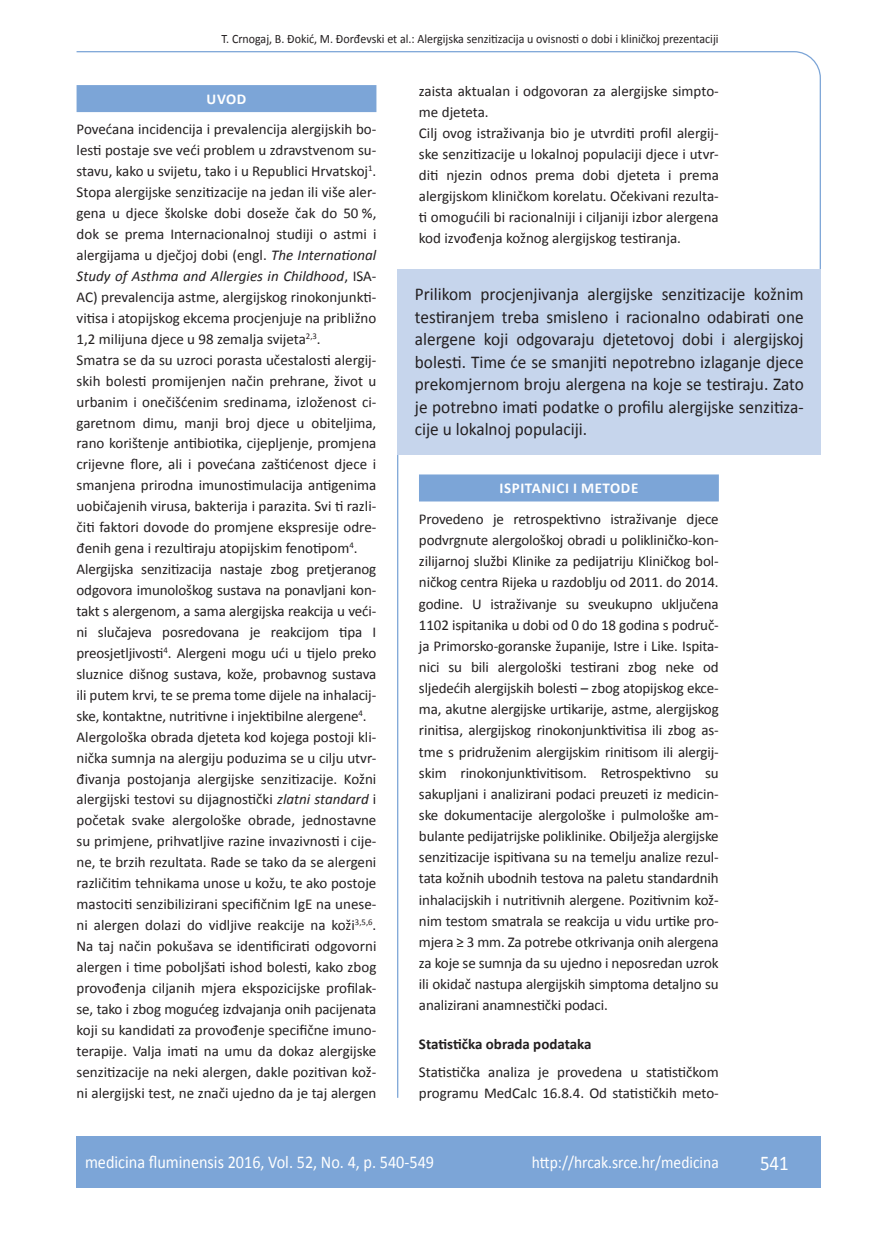
<style>
.page{position:relative;width:872px;height:1234px;background:#fff}
.page>*{position:absolute;margin:0;border:0;box-sizing:border-box;transform-origin:0 0}
.t1{font:21px "Calibri";color:#fff;scale:.9 1}
.t2{font:18px/22.5px "Calibri";color:#231f20;text-align:justify;scale:.96 1}
.t3{font:18px "Calibri";color:#fff;scale:.9 1}
.t4{font:17.25px "Calibri";color:#fff;scale:.9 1}
.t5{font:15px/21px "Calibri";color:#231f20}
.t6{font:700 15px "Calibri";color:#231f20}
.t7{font:700 15px "Calibri";letter-spacing:.04em;color:#fff}
.t8{font:12.75px "Calibri";color:#231f20;scale:.94 1}
.s1{font-style:italic}
</style>
<div class="page">
<svg style="left:76px;top:51px;width:745px;height:275px"></svg>
<hr style="left:397px;top:454px;width:1px;height:643px;background:#7ca5d7">
<div style="left:77px;top:1135px;width:744px;height:51px;background:#7ca5d7"></div>
<div style="left:77px;top:85px;width:299px;height:27px;background:#7ca5d7"></div>
<div style="left:398px;top:269px;width:423px;height:185px;background:#c6d5ec"></div>
<div style="left:419px;top:474px;width:300px;height:27px;background:#7ca5d7"></div>
<p class="t8" style="left:222px;top:30px;width:530px">T. Crnogaj, B. Đokić, M. Đorđevski et al.: Alergijska senzitizacija u ovisnosti o dobi i kliničkoj prezentaciji</p>
<p class="t7" style="left:207px;top:90px;width:41px">UVOD</p>
<p class="t5" style="left:77px;top:118px;width:301px">Povećana incidencija i prevalencija alergijskih bo&shy;lesti postaje sve veći problem u zdravstvenom su&shy;stavu, kako u svijetu, tako i u Republici Hrvatskoj<sup>1</sup>.<br>Stopa alergijske senzitizacije na jedan ili više aler&shy;gena u djece školske dobi doseže čak do 50 %, dok se prema Internacionalnoj studiji o astmi i alergijama u dječjoj dobi (engl. <span class="s1">The International Study of Asthma and Allergies in Childhood</span>, ISA-AC) prevalencija astme, alergijskog rinokonjunkti&shy;vitisa i atopijskog ekcema procjenjuje na približno 1,2 milijuna djece u 98 zemalja svijeta<sup>2,3</sup>.<br>Smatra se da su uzroci porasta učestalosti alergij&shy;skih bolesti promijenjen način prehrane, život u urbanim i onečišćenim sredinama, izloženost ci&shy;garetnom dimu, manji broj djece u obiteljima, rano korištenje antibiotika, cijepljenje, promjena crijevne flore, ali i povećana zaštićenost djece i smanjena prirodna imunostimulacija antigenima uobičajenih virusa, bakterija i parazita. Svi ti razli&shy;čiti faktori dovode do promjene ekspresije odre&shy;đenih gena i rezultiraju atopijskim fenotipom<sup>4</sup>.<br>Alergijska senzitizacija nastaje zbog pretjeranog odgovora imunološkog sustava na ponavljani kon&shy;takt s alergenom, a sama alergijska reakcija u veći&shy;ni slučajeva posredovana je reakcijom tipa I preosjetljivosti<sup>4</sup>. Alergeni mogu ući u tijelo preko sluznice dišnog sustava, kože, probavnog sustava ili putem krvi, te se prema tome dijele na inhalacij&shy;ske, kontaktne, nutritivne i injektibilne alergene<sup>4</sup>.<br>Alergološka obrada djeteta kod kojega postoji kli&shy;nička sumnja na alergiju poduzima se u cilju utvr&shy;đivanja postojanja alergijske senzitizacije. Kožni alergijski testovi su dijagnostički <span class="s1">zlatni standard</span> i početak svake alergološke obrade, jednostavne su primjene, prihvatljive razine invazivnosti i cije&shy;ne, te brzih rezultata. Rade se tako da se alergeni različitim tehnikama unose u kožu, te ako postoje mastociti senzibilizirani specifičnim IgE na unese&shy;ni alergen dolazi do vidljive reakcije na koži<sup>3,5,6</sup>.<br>Na taj način pokušava se identificirati odgovorni alergen i time poboljšati ishod bolesti, kako zbog provođenja ciljanih mjera ekspozicijske profilak&shy;se, tako i zbog mogućeg izdvajanja onih pacijenata koji su kandidati za provođenje specifične imuno&shy;terapije. Valja imati na umu da dokaz alergijske senzitizacije na neki alergen, dakle pozitivan kož&shy;ni alergijski test, ne znači ujedno da je taj alergen</p>
<p class="t5" style="left:419px;top:80px;width:301px">zaista aktualan i odgovoran za alergijske simpto&shy;me djeteta.<br>Cilj ovog istraživanja bio je utvrditi profil alergij&shy;ske senzitizacije u lokalnoj populaciji djece i utvr&shy;diti njezin odnos prema dobi djeteta i prema alergijskom kliničkom korelatu. Očekivani rezulta&shy;ti omogućili bi racionalniji i ciljaniji izbor alergena kod izvođenja kožnog alergijskog testiranja.</p>
<p class="t2" style="left:415px;top:282px;width:407px">Prilikom procjenjivanja alergijske senzitizacije kožnim testiranjem treba smisleno i racionalno odabirati one alergene koji odgovaraju djetetovoj dobi i alergijskoj bolesti. Time će se smanjiti nepotrebno izlaganje djece prekomjernom broju alergena na koje se testiraju. Zato je potrebno imati podatke o profilu alergijske senzitiza&shy;cije u lokalnoj populaciji.</p>
<p class="t7" style="left:499px;top:479px;width:140px">ISPITANICI I METODE</p>
<p class="t5" style="left:419px;top:507px;width:301px;text-align:justify">Provedeno je retrospektivno istraživanje djece podvrgnute alergološkoj obradi u polikliničko-kon&shy;zilijarnoj službi Klinike za pedijatriju Kliničkog bol&shy;ničkog centra Rijeka u razdoblju od 2011. do 2014. godine. U istraživanje su sveukupno uključena 1102 ispitanika u dobi od 0 do 18 godina s područ&shy;ja Primorsko-goranske županije, Istre i Like. Ispita&shy;nici su bili alergološki testirani zbog neke od sljedećih alergijskih bolesti – zbog atopijskog ekce&shy;ma, akutne alergijske urtikarije, astme, alergijskog rinitisa, alergijskog rinokonjunktivitisa ili zbog as&shy;tme s pridruženim alergijskim rinitisom ili alergij&shy;skim rinokonjunktivitisom. Retrospektivno su sakupljani i analizirani podaci preuzeti iz medicin&shy;ske dokumentacije alergološke i pulmološke am&shy;bulante pedijatrijske poliklinike. Obilježja alergijske senzitizacije ispitivana su na temelju analize rezul&shy;tata kožnih ubodnih testova na paletu standardnih inhalacijskih i nutritivnih alergene. Pozitivnim kož&shy;nim testom smatrala se reakcija u vidu urtike pro&shy;mjera ≥ 3 mm. Za potrebe otkrivanja onih alergena za koje se sumnja da su ujedno i neposredan uzrok ili okidač nastupa alergijskih simptoma detaljno su analizirani anamnestički podaci.</p>
<p class="t6" style="left:419px;top:1034px;width:174px">Statistička obrada podataka</p>
<p class="t5" style="left:419px;top:1060px;width:301px">Statistička analiza je provedena u statističkom programu MedCalc 16.8.4. Od statističkih meto-</p>
<p class="t3" style="left:85px;top:1150px;width:389px">medicina fluminensis 2016, Vol. 52, No. 4, p. 540-549</p>
<p class="t4" style="left:532px;top:1151px;width:209px">http://hrcak.srce.hr/medicina</p>
<h1 class="t1" style="left:760px;top:1149px;width:33px">541</h1>
</div>
